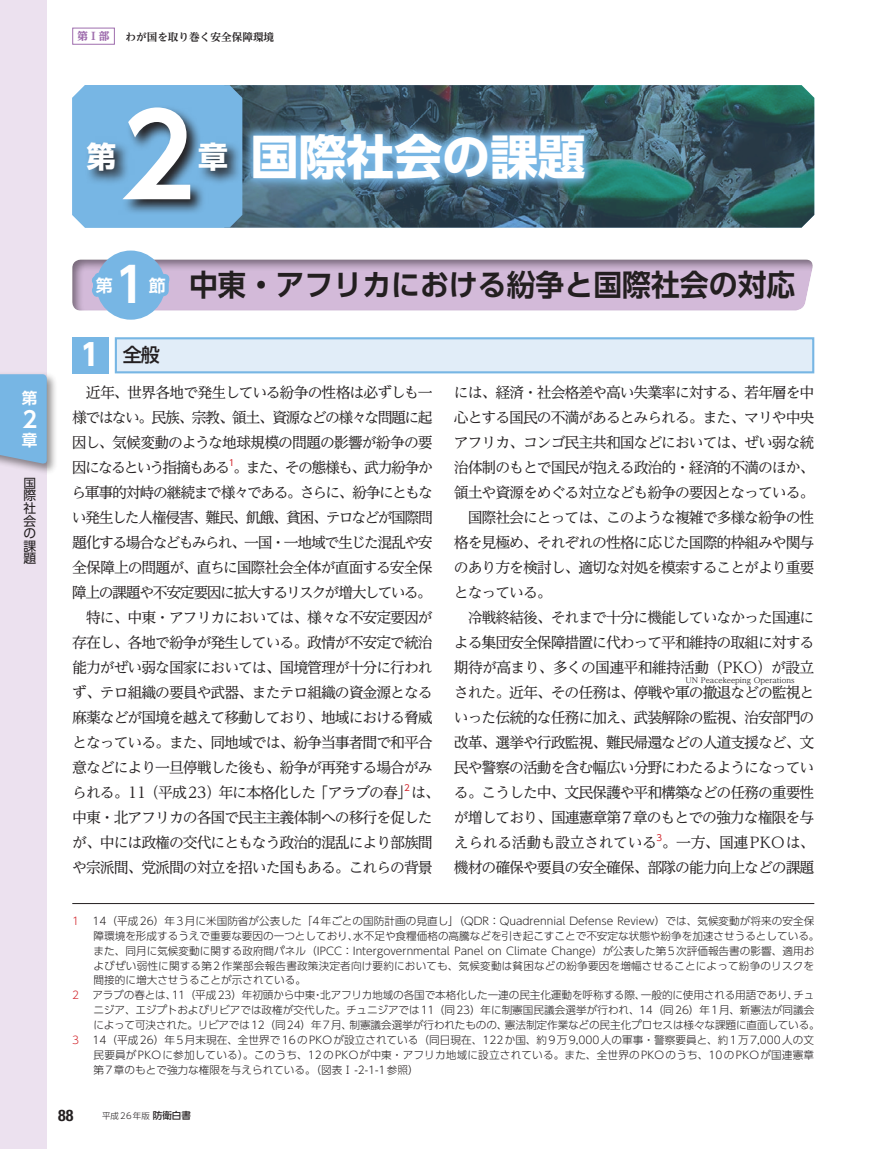
<style>
.page{position:relative;width:893px;height:1149px;background:#fff}
.page>*{position:absolute;margin:0;border:0;box-sizing:border-box;transform-origin:0 0}
.t1{font:700 112.65px "UD Shin Go Pro De";color:#fff}
.t2{font:700 47.85px "UD Shin Go Pro";color:#fff}
.t3{font:700 47.85px "UD Shin Go Pro De";color:#fff}
.t4{font:700 29.7px "UD Shin Go Pro De";color:#231f20}
.t5{font:700 29.7px "UD Shin Go Pro";color:#fff}
.t6{font:700 22.35px "UD Shin Go Pro De";color:#fff}
.t7{font:500 19.2px "UD Shin Go Pro";color:#231f20}
.t8{font:700 16.95px "UD Shin Go Pro De";color:#fff}
.t9{font:700 condensed 15.9px "Helvetica Neue LT Std";color:#231f20}
.t10{font:700 15.6px "UD Shin Go Pro De";color:#fff}
.t11{font:14.85px/25px "UD Reimin Pro";letter-spacing:-.07em;color:#231f20;text-align:justify}
.t12{font:14.85px "UD Reimin Pro";letter-spacing:-.05em;color:#231f20}
.t13{font:12.75px/12.6px "UD Shin Go Pro";color:#231f20;text-align:justify}
.t14{font:300 10.65px "UD Shin Go Pro";color:#231f20}
.t15{font:700 10.65px "Reim Yonz Pro";color:#231f20}
.t16{font:8.7px "UD Shin Go Pro";color:#d1232a}
.t17{font:300 8.55px "UD Shin Go Pro";letter-spacing:.065em;color:#231f20}
.t18{font:7.5px "UD Reimin Pro";color:#231f20}
.s1{font-family:"Reim Ythz Pro";font-weight:800;color:#9f6eae}
.s2{font-size:29.7px}
.s3{font-weight:700;font-size:29.7px;color:#fff}
.s4{color:#d1232a}
.s5{font-weight:500;font-size:9.6px}
</style>
<div class="page">
<div style="left:72px;top:28px;width:43px;height:17px;border:1px solid #9f6eae"></div>
<div style="left:0;top:0;width:47px;height:1148px;background:#ece1ef"></div>
<div style="left:0;top:371px;width:58px;height:103px;background:#231f20;opacity:.5"></div>
<svg style="left:0;top:374px;width:47px;height:90px"></svg>
<div style="left:96px;top:250px;width:69px;height:69px;background:#77b6e4;border-radius:50%"></div>
<svg style="left:72px;top:256px;width:741px;height:56px"></svg>
<div style="left:72px;top:337px;width:36px;height:36px;background:#77b6e4"></div>
<div style="left:115px;top:337px;width:699px;height:36px;background:#e1edf8;border:2px solid #77b6e4"></div>
<img style="left:242px;top:85px;width:572px;height:142px">
<div style="left:72px;top:85px;width:170px;height:142px;background:#77b6e4"></div>
<svg style="left:85px;top:104px;width:157px;height:111px;fill:#74b1dd"></svg>
<svg style="left:241px;top:121px;width:355px;height:70px"></svg>
<hr style="left:72px;top:903px;width:742px;height:1px;background:#231f20">
<p class="t15" style="left:78px;top:28px;width:198px"><span class="s1">第Ⅰ部</span>　わが国を取り巻く安全保障環境</p>
<h1 class="t1" style="left:120px;top:65px;width:76px">2</h1>
<h3 class="t5" style="left:87px;top:132px;width:31px">第</h3>
<h2 class="t2" style="left:198px;top:117px;width:389px"><span class="s2">章</span> 国際社会の課題</h2>
<p class="t10" style="left:22px;top:385px;width:17px">第</p>
<h3 class="t6" style="left:22px;top:401px;width:16px">2</h3>
<p class="t10" style="left:22px;top:427px;width:17px">章</p>
<p class="t13" style="left:23px;top:476px;width:14px">国際社会の課題</p>
<h2 class="t3" style="left:115px;top:246px;width:33px">1</h2>
<h3 class="t4" style="left:149px;top:261px;width:648px"><sup>節</sup> 中東・アフリカにおける紛争と国際社会の対応</h3>
<p class="t7" style="left:81px;top:339px;width:81px"><span class="s3">1</span> 全般</p>
<p class="t11" style="left:72px;top:379px;width:362px;text-indent:14px">近年、世界各地で発生している紛争の性格は必ずしも一様ではない。民族、宗教、領土、資源などの様々な問題に起因し、気候変動のような地球規模の問題の影響が紛争の要因になるという指摘もある。また、その態様も、武力紛争か</p>
<p class="t8" style="left:96px;top:271px;width:19px">第</p>
<p class="t11" style="left:454px;top:379px;width:362px">には、経済・社会格差や高い失業率に対する、若年層を中</p>
<p class="t11" style="left:454px;top:404px;width:362px">心とする国民の不満があるとみられる。また、マリや中央</p>
<p class="t11" style="left:454px;top:429px;width:362px">アフリカ、コンゴ民主共和国などにおいては、ぜい弱な統</p>
<p class="t11" style="left:454px;top:454px;width:362px">治体制のもとで国民が抱える政治的・経済的不満のほか、</p>
<p class="t11" style="left:454px;top:479px;width:362px">領土や資源をめぐる対立なども紛争の要因となっている。</p>
<p class="t11" style="left:468px;top:504px;width:348px">国際社会にとっては、このような複雑で多様な紛争の性</p>
<p class="t11" style="left:454px;top:529px;width:362px">格を見極め、それぞれの性格に応じた国際的枠組みや関与</p>
<p class="t11" style="left:454px;top:554px;width:362px">のあり方を検討し、適切な対処を模索することがより重要</p>
<p class="t11" style="left:454px;top:579px;width:100px">となっている。</p>
<p class="t11" style="left:468px;top:604px;width:348px">冷戦終結後、それまで十分に機能していなかった国連に</p>
<p class="t11" style="left:454px;top:629px;width:362px">よる集団安全保障措置に代わって平和維持の取組に対する</p>
<p class="t12" style="left:454px;top:655px;width:362px">期待が高まり、多くの国連平和維持活動（PKO）が設立</p>
<p class="t18" style="left:686px;top:673px;width:111px">UN Peacekeeping Operations</p>
<p class="t11" style="left:454px;top:679px;width:362px">された。近年、その任務は、停戦や軍の撤退などの監視といった伝統的な任務に加え、武装解除の監視、治安部門の改革、選挙や行政監視、難民帰還などの人道支援など、文民や警察の活動を含む幅広い分野にわたるようになっている。こうした中、文民保護や平和構築などの任務の重要性が増しており、国連憲章第7章のもとでの強力な権限を与えられる活動も設立されている。一方、国連PKOは、</p>
<p class="t16" style="left:229px;top:455px;width:7px">1</p>
<p class="t11" style="left:72px;top:479px;width:370px;text-align:center">ら軍事的対峙の継続まで様々である。さらに、紛争にともない発生した人権侵害、難民、飢餓、貧困、テロなどが国際問題化する場合などもみられ、一国・一地域で生じた混乱や安全保障上の問題が、直ちに国際社会全体が直面する安全保障上の課題や不安定要因に拡大するリスクが増大している。特に、中東・アフリカにおいては、様々な不安定要因が<br>存在し、各地で紛争が発生している。政情が不安定で統治能力がぜい弱な国家においては、国境管理が十分に行われず、テロ組織の要員や武器、またテロ組織の資金源となる麻薬などが国境を越えて移動しており、地域における脅威となっている。また、同地域では、紛争当事者間で和平合意などにより一旦停戦した後も、紛争が再発する場合がみられる。11（平成23）年に本格化した「アラブの春」は、</p>
<p class="t16" style="left:404px;top:780px;width:7px">2</p>
<p class="t11" style="left:72px;top:804px;width:362px">中東・北アフリカの各国で民主主義体制への移行を促したが、中には政権の交代にともなう政治的混乱により部族間や宗派間、党派間の対立を招いた国もある。これらの背景</p>
<p class="t16" style="left:657px;top:830px;width:7px">3</p>
<p class="t11" style="left:454px;top:854px;width:362px">機材の確保や要員の安全確保、部隊の能力向上などの課題</p>
<p class="t14" style="left:72px;top:911px;width:743px"><span class="s4">1</span>　14（平成26）年3月に米国防省が公表した「4年ごとの国防計画の見直し」（QDR：Quadrennial Defense Review）では、気候変動が将来の安全保</p>
<p class="t14" style="left:94px;top:926px;width:727px">障環境を形成するうえで重要な要因の一つとしており、水不足や食糧価格の高騰などを引き起こすことで不安定な状態や紛争を加速させうるとしている。</p>
<p class="t14" style="left:94px;top:941px;width:722px">また、同月に気候変動に関する政府間パネル（IPCC：Intergovernmental Panel on Climate Change）が公表した第5次評価報告書の影響、適用お</p>
<p class="t14" style="left:94px;top:956px;width:722px">よびぜい弱性に関する第2作業部会報告書政策決定者向け要約においても、気候変動は貧困などの紛争要因を増幅させることによって紛争のリスクを</p>
<p class="t14" style="left:94px;top:971px;width:214px">間接的に増大させうることが示されている。</p>
<p class="t14" style="left:72px;top:986px;width:744px"><span class="s4">2</span>　アラブの春とは、11（平成23）年初頭から中東・北アフリカ地域の各国で本格化した一連の民主化運動を呼称する際、一般的に使用される用語であり、チュ</p>
<p class="t14" style="left:93px;top:1001px;width:722px">ニジア、エジプトおよびリビアでは政権が交代した。チュニジアでは11（同23）年に制憲国民議会選挙が行われ、14（同26）年1月、新憲法が同議会</p>
<p class="t14" style="left:93px;top:1016px;width:728px">によって可決された。リビアでは12（同24）年7月、制憲議会選挙が行われたものの、憲法制定作業などの民主化プロセスは様々な課題に直面している。</p>
<p class="t14" style="left:72px;top:1030px;width:743px"><span class="s4">3</span>　14（平成26）年5月末現在、全世界で16のPKOが設立されている（同日現在、122か国、約9万9,000人の軍事・警察要員と、約1万7,000人の文</p>
<p class="t14" style="left:94px;top:1045px;width:722px">民要員がPKOに参加している）。このうち、12のPKOが中東・アフリカ地域に設立されている。また、全世界のPKOのうち、10のPKOが国連憲章</p>
<p class="t14" style="left:94px;top:1060px;width:327px">第7章のもとで強力な権限を与えられている。（図表Ⅰ-2-1-1参照）</p>
<p class="t9" style="left:58px;top:1105px;width:17px">88</p>
<p class="t17" style="left:102px;top:1108px;width:90px">平成26年版 <span class="s5">防衛白書</span></p>
</div>
